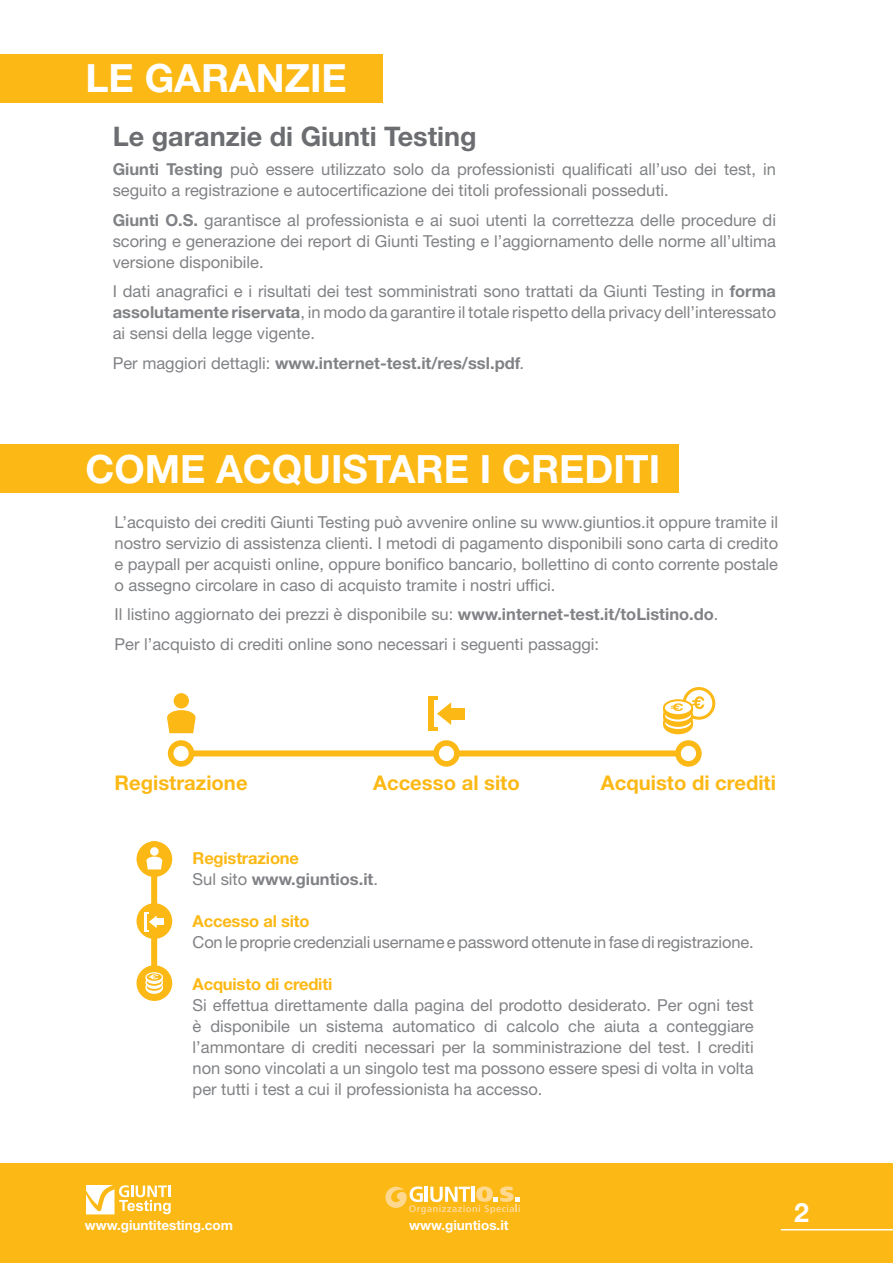
<style>
.page{position:relative;width:893px;height:1263px;background:#fff}
.page>*{position:absolute;margin:0;border:0;box-sizing:border-box;transform-origin:0 0}
.t1{font:700 39px "Helvetica Neue LT Std";color:#fff}
.t2{font:700 27px "Helvetica Neue LT Std";color:#6c6d70}
.t3{font:700 26.7px "Helvetica Neue LT Std";color:#fff}
.t4{font:700 20.25px "Helvetica Neue LT Std";color:#fcb814}
.t5{font:16.5px/21px "Helvetica Neue LT Std";color:#808285;text-align:justify}
.t6{font:700 16.5px/21px "Helvetica Neue LT Std";color:#808285}
.t7{font:700 16.5px "Helvetica Neue LT Std";letter-spacing:-.01em;color:#fcb814}
.t8{font:700 13.5px "Helvetica Neue LT Std";color:#fff}
.s1{font-weight:700}
.s2{font-weight:400}
.s3{font-weight:400;font-style:italic}
.s4{color:#fcb814}
</style>
<div class="page">
<div style="left:0;top:1163px;width:893px;height:100px;background:#fcb814"></div>
<svg style="left:86px;top:1185px;width:85px;height:29px"></svg>
<svg style="left:385px;top:1186px;width:135px;height:28px"></svg>
<hr style="left:781px;top:1229px;width:112px;height:1px;background:#fff">
<div style="left:0;top:444px;width:679px;height:49px;background:#fcb814"></div>
<div style="left:0;top:54px;width:383px;height:49px;background:#fcb814"></div>
<div style="left:174px;top:693px;width:15px;height:15px;background:#fcb814;border-radius:50%"></div>
<svg style="left:167px;top:710px;width:29px;height:23px"></svg>
<div style="left:450px;top:708px;width:14px;height:11px;background:#fcb814"></div>
<svg style="left:428px;top:696px;width:23px;height:35px"></svg>
<svg style="left:684px;top:688px;width:30px;height:30px"></svg>
<div style="left:683px;top:687px;width:32px;height:33px;border:3px solid #fcb814;border-radius:50%"></div>
<svg style="left:692px;top:696px;width:12px;height:13px"></svg>
<div style="left:663px;top:714px;width:30px;height:20px;background:#fcb814;border-radius:50%"></div>
<svg style="left:664px;top:715px;width:28px;height:15px"></svg>
<div style="left:663px;top:714px;width:30px;height:17px;border:2px solid #fcb814;border-radius:50%"></div>
<div style="left:663px;top:707px;width:30px;height:20px;background:#fcb814;border-radius:50%"></div>
<svg style="left:664px;top:708px;width:28px;height:14px"></svg>
<div style="left:663px;top:707px;width:30px;height:16px;border:2px solid #fcb814;border-radius:50%"></div>
<div style="left:663px;top:700px;width:30px;height:19px;background:#fcb814;border-radius:50%"></div>
<svg style="left:664px;top:700px;width:28px;height:15px"></svg>
<div style="left:663px;top:699px;width:30px;height:17px;border:2px solid #fcb814;border-radius:50%"></div>
<svg style="left:671px;top:703px;width:12px;height:8px"></svg>
<div style="left:181px;top:750px;width:516px;height:6px;background:#fcb814"></div>
<div style="left:171px;top:743px;width:20px;height:21px;background:#fff;border-radius:50%"></div>
<div style="left:168px;top:740px;width:26px;height:27px;border:6px solid #fcb814;border-radius:50%"></div>
<div style="left:436px;top:743px;width:21px;height:21px;background:#fff;border-radius:50%"></div>
<div style="left:433px;top:740px;width:27px;height:27px;border:6px solid #fcb814;border-radius:50%"></div>
<div style="left:678px;top:743px;width:21px;height:21px;background:#fff;border-radius:50%"></div>
<div style="left:675px;top:740px;width:27px;height:27px;border:6px solid #fcb814;border-radius:50%"></div>
<div style="left:151px;top:841px;width:6px;height:157px;background:#fcb814"></div>
<div style="left:137px;top:965px;width:35px;height:36px;background:#fcb814;border-radius:50%"></div>
<svg style="left:146px;top:982px;width:17px;height:12px"></svg>
<svg style="left:146px;top:983px;width:16px;height:8px"></svg>
<div style="left:146px;top:982px;width:17px;height:10px;border:1px solid #fff;border-radius:50%"></div>
<svg style="left:146px;top:977px;width:17px;height:12px"></svg>
<svg style="left:146px;top:978px;width:16px;height:8px"></svg>
<div style="left:146px;top:977px;width:17px;height:10px;border:1px solid #fff;border-radius:50%"></div>
<div style="left:146px;top:972px;width:17px;height:12px;background:#fff;border-radius:50%"></div>
<svg style="left:146px;top:973px;width:16px;height:8px"></svg>
<div style="left:146px;top:972px;width:17px;height:10px;border:1px solid #fff;border-radius:50%"></div>
<svg style="left:149px;top:974px;width:9px;height:5px"></svg>
<div style="left:137px;top:841px;width:35px;height:36px;background:#fcb814;border-radius:50%"></div>
<div style="left:150px;top:847px;width:9px;height:9px;background:#fff;border-radius:50%"></div>
<svg style="left:146px;top:857px;width:16px;height:12px"></svg>
<div style="left:137px;top:903px;width:35px;height:36px;background:#fcb814;border-radius:50%"></div>
<hr style="left:144px;top:912px;width:3px;height:19px;background:#fff">
<div style="left:156px;top:919px;width:8px;height:6px;background:#fff"></div>
<svg style="left:147px;top:912px;width:10px;height:19px"></svg>
<h1 class="t1" style="left:85px;top:54px;width:263px">LE GARANZIE</h1>
<h2 class="t2" style="left:113px;top:119px;width:365px">Le garanzie di Giunti Testing</h2>
<p class="t5" style="left:113px;top:159px;width:665px"><span class="s1">Giunti Testing</span> può essere utilizzato solo da professionisti qualificati all’uso dei test, in seguito a registrazione e autocertificazione dei titoli professionali posseduti.</p>
<p class="t5" style="left:113px;top:209px;width:665px"><span class="s1">Giunti O.S.</span> garantisce al professionista e ai suoi utenti la correttezza delle procedure di scoring e generazione dei report di Giunti Testing e l’aggiornamento delle norme all’ultima versione disponibile.</p>
<p class="t5" style="left:113px;top:281px;width:665px">I dati anagrafici e i risultati dei test somministrati sono trattati da Giunti Testing in <span class="s1">forma assolutamente riservata</span>, in modo da garantire il totale rispetto della privacy dell’interessato ai sensi della legge vigente.</p>
<p class="t6" style="left:113px;top:352px;width:414px"><span class="s2">Per maggiori dettagli:</span> www.internet-test.it/res/ssl.pdf<span class="s3">.</span></p>
<h1 class="t1" style="left:85px;top:445px;width:576px">COME ACQUISTARE I CREDITI</h1>
<p class="t5" style="left:115px;top:511px;width:665px">L’acquisto dei crediti Giunti Testing può avvenire online su www.giuntios.it oppure tramite il nostro servizio di assistenza clienti. I metodi di pagamento disponibili sono carta di credito e paypall per acquisti online, oppure bonifico bancario, bollettino di conto corrente postale o assegno circolare in caso di acquisto tramite i nostri uffici.</p>
<p class="t5" style="left:115px;top:599px;width:605px;line-height:29.5px">Il listino aggiornato dei prezzi è disponibile su: <span class="s1">www.internet-test.it/toListino.do</span>.<br>Per l’acquisto di crediti online sono necessari i seguenti passaggi:</p>
<p class="t4" style="left:115px;top:770px;width:135px">Registrazione</p>
<p class="t4" style="left:373px;top:770px;width:148px">Accesso al sito</p>
<p class="t4" style="left:601px;top:770px;width:177px">Acquisto di crediti</p>
<p class="t6" style="left:193px;top:847px;width:187px"><span class="s4">Registrazione<br></span><span class="s2">Sul sito</span> www.giuntios.it<span class="s2">.</span></p>
<p class="t7" style="left:193px;top:910px;width:119px">Accesso al sito</p>
<p class="t5" style="left:193px;top:931px;width:562px">Con le proprie credenziali username e password ottenute in fase di registrazione.</p>
<p class="t7" style="left:193px;top:973px;width:141px">Acquisto di crediti</p>
<p class="t5" style="left:193px;top:994px;width:563px">Si effettua direttamente dalla pagina del prodotto desiderato. Per ogni test è disponibile un sistema automatico di calcolo che aiuta a conteggiare l’ammontare di crediti necessari per la somministrazione del test. I crediti non sono vincolati a un singolo test ma possono essere spesi di volta in volta per tutti i test a cui il professionista ha accesso.</p>
<p class="t8" style="left:85px;top:1216px;width:150px">www.giuntitesting.com</p>
<p class="t8" style="left:409px;top:1216px;width:101px">www.giuntios.it</p>
<h3 class="t3" style="left:794px;top:1196px;width:16px">2</h3>
</div>
